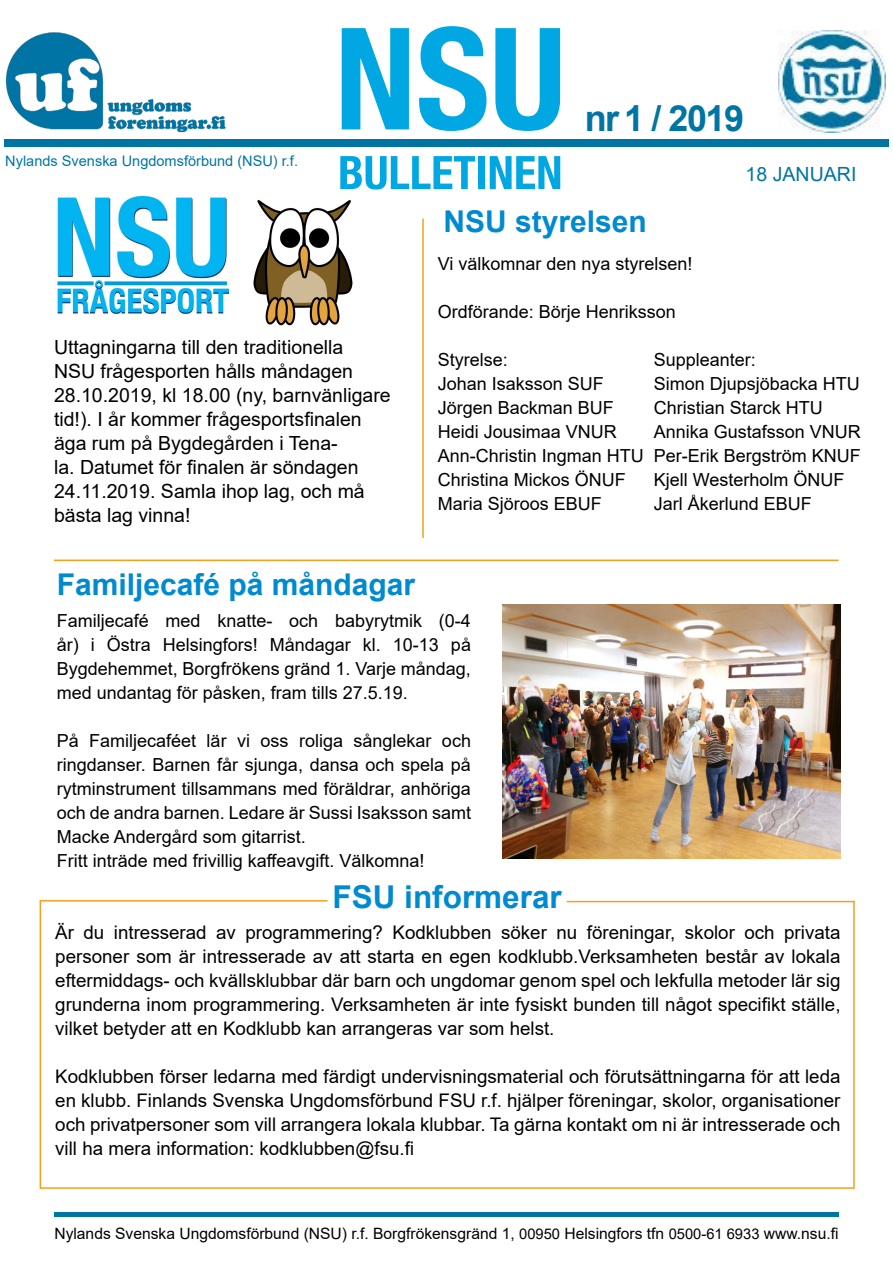
<style>
.page{position:relative;width:893px;height:1263px;background:#fff}
.page>*{position:absolute;margin:0;border:0;box-sizing:border-box;transform-origin:0 0}
.t1{font:700 36px "Arial";letter-spacing:-.04em;color:#0075a4}
.t2{font:700 31.5px "Arial";color:#008ad0}
.t3{font:700 30px "Arial";color:#008ad0}
.t4{font:19.5px/24px "Arial";color:#000}
.t5{font:19.5px "Arial";color:#0075a4}
.t6{font:18.75px/24px "Arial";color:#000;text-align:justify}
.t7{font:18px/24px "Arial";color:#000;text-align:justify}
.t8{font:15.6px "Arial";color:#000}
.t9{font:14.55px "Arial";color:#0075a4}
.s1{font-size:14.7px}
</style>
<div class="page">
<hr style="left:40px;top:1187px;width:814px;height:2px;background:#f6a01d">
<img style="left:778px;top:30px;width:108px;height:103px">
<img style="left:502px;top:605px;width:338px;height:253px">
<img style="left:253px;top:200px;width:100px;height:126px">
<hr style="left:40px;top:901px;width:1px;height:288px;background:#f6a01d">
<hr style="left:853px;top:901px;width:2px;height:288px;background:#f6a01d">
<hr style="left:40px;top:900px;width:288px;height:1px;background:#f6a01d">
<hr style="left:567px;top:901px;width:288px;height:1px;background:#f6a01d">
<hr style="left:54px;top:559px;width:785px;height:2px;background:#f6a01d">
<img style="left:57px;top:197px;width:172px;height:117px">
<hr style="left:422px;top:219px;width:2px;height:319px;background:#f6a01d">
<div style="left:4px;top:139px;width:885px;height:8px;background:#0075a4"></div>
<hr style="left:54px;top:1212px;width:785px;height:4px;background:#0075a4">
<img style="left:5px;top:32px;width:221px;height:101px">
<svg style="left:340px;top:156px;width:135px;height:34px"></svg>
<div style="left:478px;top:156px;width:7px;height:33px;background:#00a7e2"></div>
<svg style="left:490px;top:156px;width:70px;height:33px"></svg>
<svg style="left:342px;top:28px;width:67px;height:101px"></svg>
<svg style="left:419px;top:26px;width:67px;height:105px"></svg>
<svg style="left:495px;top:28px;width:65px;height:103px"></svg>
<p class="t9" style="left:5px;top:151px;width:294px">Nylands Svenska Ungdomsförbund (NSU) r.f.</p>
<p class="t4" style="left:54px;top:335px;width:338px">Uttagningarna till den traditionella<br>NSU frågesporten hålls måndagen 28.10.2019, kl 18.00 (ny, barnvänligare tid!). I år kommer frågesportsfinalen äga rum på Bygdegården i Tena-<br>la. Datumet för finalen är söndagen 24.11.2019. Samla ihop lag, och må bästa lag vinna!</p>
<p class="t3" style="left:57px;top:563px;width:360px">Familjecafé på måndagar</p>
<p class="t1" style="left:585px;top:93px;width:161px">nr 1 / 2019</p>
<p class="t3" style="left:443px;top:200px;width:205px">NSU styrelsen</p>
<p class="t5" style="left:746px;top:161px;width:112px">18 JANUARI</p>
<p class="t7" style="left:438px;top:251px;width:256px">Vi välkomnar den nya styrelsen!</p>
<p class="t7" style="left:438px;top:299px;width:240px">Ordförande: Börje Henriksson</p>
<p class="t7" style="left:438px;top:347px;width:72px">Styrelse:</p>
<p class="t7" style="left:654px;top:347px;width:104px">Suppleanter:</p>
<p class="t7" style="left:438px;top:371px;width:168px">Johan Isaksson SUF</p>
<p class="t7" style="left:654px;top:371px;width:208px">Simon Djupsjöbacka HTU</p>
<p class="t7" style="left:438px;top:395px;width:178px">Jörgen Backman BUF</p>
<p class="t7" style="left:654px;top:395px;width:171px">Christian Starck HTU</p>
<p class="t7" style="left:438px;top:419px;width:181px">Heidi Jousimaa VNUR</p>
<p class="t7" style="left:654px;top:419px;width:209px">Annika Gustafsson VNUR</p>
<p class="t7" style="left:438px;top:443px;width:425px">Ann-Christin Ingman HTU Per-Erik Bergström KNUF</p>
<p class="t7" style="left:438px;top:467px;width:190px">Christina Mickos ÖNUF</p>
<p class="t7" style="left:654px;top:467px;width:192px">Kjell Westerholm ÖNUF</p>
<p class="t7" style="left:438px;top:491px;width:166px">Maria Sjöroos EBUF</p>
<p class="t7" style="left:654px;top:491px;width:160px">Jarl Åkerlund EBUF</p>
<p class="t7" style="left:57px;top:608px;width:416px">Familjecafé med knatte- och babyrytmik (0-4 år) i Östra Helsingfors! Måndagar kl. 10-13 på Bygdehemmet, Borgfrökens gränd 1. Varje måndag, med undantag för påsken, fram tills 27.5.19.</p>
<p class="t7" style="left:57px;top:728px;width:416px">På Familjecaféet lär vi oss roliga sånglekar och ringdanser. Barnen får sjunga, dansa och spela på rytminstrument tillsammans med föräldrar, anhöriga och de andra barnen. Ledare är Sussi Isaksson samt Macke Andergård som gitarrist.</p>
<p class="t7" style="left:57px;top:848px;width:369px">Fritt inträde med frivillig kaffeavgift. Välkomna!</p>
<p class="t2" style="left:332px;top:875px;width:231px">FSU informerar</p>
<p class="t6" style="left:55px;top:920px;width:787px">Är du intresserad av programmering? Kodklubben söker nu föreningar, skolor och privata personer som är intresserade av att starta en egen kodklubb.Verksamheten består av lokala eftermiddags- och kvällsklubbar där barn och ungdomar genom spel och lekfulla metoder lär sig grunderna inom programmering. Verksamheten är inte fysiskt bunden till något specifikt ställe, vilket betyder att en Kodklubb kan arrangeras var som helst.</p>
<p class="t6" style="left:55px;top:1064px;width:787px">Kodklubben förser ledarna med färdigt undervisningsmaterial och förutsättningarna för att leda en klubb. Finlands Svenska Ungdomsförbund FSU r.f. hjälper föreningar, skolor, organisationer och privatpersoner som vill arrangera lokala klubbar. Ta gärna kontakt om ni är intresserade och vill ha mera information: kodklubben@fsu.fi</p>
<p class="t8" style="left:54px;top:1223px;width:786px">Nylands Svenska Ungdomsförbund (NSU) r.f. Borgfrökensgränd 1, <span class="s1">00950</span> Helsingfors tfn <span class="s1">0500-61 6933</span> www.nsu.fi</p>
</div>
